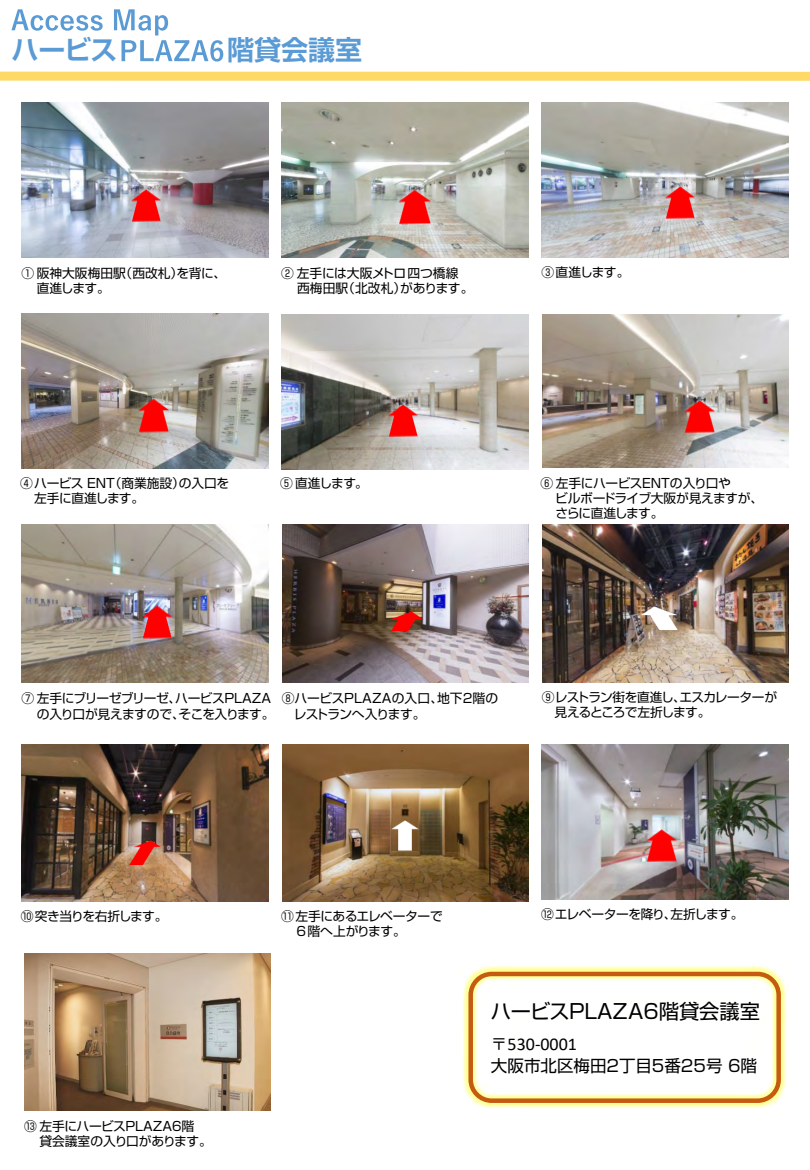
<style>
.page{position:relative;width:810px;height:1170px;background:#fff}
.page>*{position:absolute;margin:0;border:0;box-sizing:border-box;transform-origin:0 0}
.t1{font:700 27px "Shin Go Pro De";color:#5b9bd5}
.t2{font:20.25px "Shin Go Pro";color:#000}
.t3{font:18px "Calibri";color:#000}
.t4{font:16.5px "Shin Go Pro";color:#000}
.t5{font:12.75px/15.3px "Shin Go Pro";letter-spacing:-.03em;color:#000}
.t6{font:12.75px/15px "Shin Go Pro";color:#000}
.t7{font:12.75px/15.3px "Shin Go Pro";letter-spacing:-.055em;color:#000}
.t8{font:12.75px/15px "Shin Go Pro";letter-spacing:-.01em;color:#000}
.s1{font-family:"Koz Go Pr 6 N";font-size:16.5px}
</style>
<div class="page">
<img style="left:542px;top:745px;width:246px;height:155px">
<svg style="left:11px;top:9px;width:92px;height:22px"></svg>
<div style="left:0;top:72px;width:810px;height:9px;background:#ffd966"></div>
<img style="left:22px;top:103px;width:246px;height:154px">
<img style="left:129px;top:183px;width:31px;height:48px">
<img style="left:282px;top:103px;width:246px;height:154px">
<img style="left:397px;top:183px;width:33px;height:52px">
<img style="left:542px;top:103px;width:246px;height:154px">
<img style="left:663px;top:181px;width:32px;height:48px">
<img style="left:22px;top:314px;width:246px;height:155px">
<img style="left:136px;top:392px;width:33px;height:50px">
<img style="left:282px;top:314px;width:246px;height:155px">
<img style="left:542px;top:314px;width:247px;height:154px">
<img style="left:22px;top:525px;width:246px;height:157px">
<img style="left:282px;top:525px;width:246px;height:157px">
<img style="left:542px;top:525px;width:246px;height:157px">
<img style="left:22px;top:744px;width:246px;height:158px">
<img style="left:282px;top:744px;width:246px;height:158px">
<img style="left:386px;top:398px;width:32px;height:48px">
<img style="left:683px;top:394px;width:31px;height:48px">
<img style="left:140px;top:600px;width:32px;height:48px">
<img style="left:383px;top:611px;width:46px;height:19px">
<img style="left:636px;top:607px;width:51px;height:23px">
<img style="left:122px;top:841px;width:42px;height:24px">
<img style="left:391px;top:821px;width:27px;height:30px">
<img style="left:645px;top:824px;width:31px;height:48px">
<img style="left:24px;top:953px;width:247px;height:157px">
<img style="left:463px;top:966px;width:325px;height:144px">
<div style="left:468px;top:972px;width:313px;height:131px;border:4px solid #c55a11;border-radius:21px"></div>
<svg style="left:114px;top:9px;width:109px;height:53px"></svg>
<h1 class="t1" style="left:11px;top:28px;width:107px">ハービス</h1>
<h1 class="t1" style="left:227px;top:28px;width:136px">階貸会議室</h1>
<p class="t6" style="left:37px;top:264px;width:191px;text-indent:-15px">① 阪神大阪梅田駅（西改札）を背に、直進します。</p>
<p class="t6" style="left:297px;top:264px;width:178px;text-indent:-16px">② 左手には大阪メトロ四つ橋線西梅田駅（北改札）があります。</p>
<p class="t5" style="left:541px;top:263px;width:89px">③直進します。</p>
<p class="t8" style="left:34px;top:475px;width:197px;text-indent:-14px">④ハービス ENT（商業施設）の入口を左手に直進します。</p>
<p class="t5" style="left:280px;top:474px;width:89px">⑤ 直進します。</p>
<p class="t5" style="left:555px;top:474px;width:210px;text-indent:-15px">⑥ 左手にハービスENTの入り口や<br>ビルボードライブ大阪が見えますが、さらに直進します。</p>
<p class="t5" style="left:21px;top:689px;width:255px;text-align:right">⑦ 左手にブリーゼブリーゼ、ハービスPLAZAの入り口が見えますので、そこを入ります。</p>
<p class="t6" style="left:282px;top:689px;width:218px">⑧ハービスPLAZAの入口、地下2階の　レストランへ入ります。</p>
<p class="t7" style="left:555px;top:688px;width:224px;text-indent:-13px">⑨レストラン街を直進し、エスカレーターが見えるところで左折します。</p>
<p class="t5" style="left:21px;top:907px;width:148px">⑩突き当りを右折します。</p>
<p class="t5" style="left:297px;top:907px;width:148px;text-indent:-15px">⑪左手にあるエレベーターで<br>6階へ上がります。</p>
<p class="t5" style="left:541px;top:905px;width:204px">⑫エレベーターを降り、左折します。</p>
<p class="t5" style="left:39px;top:1117px;width:174px;text-indent:-15px">⑬ 左手にハービスPLAZA６階<br>貸会議室の入り口があります。</p>
<h2 class="t2" style="left:491px;top:995px;width:271px">ハービスPLAZA6階貸会議室</h2>
<h3 class="t3" style="left:491px;top:1032px;width:88px"><span class="s1">〒</span>530-0001</h3>
<p class="t4" style="left:491px;top:1052px;width:268px">大阪市北区梅田2丁目5番25号 6階</p>
</div>
